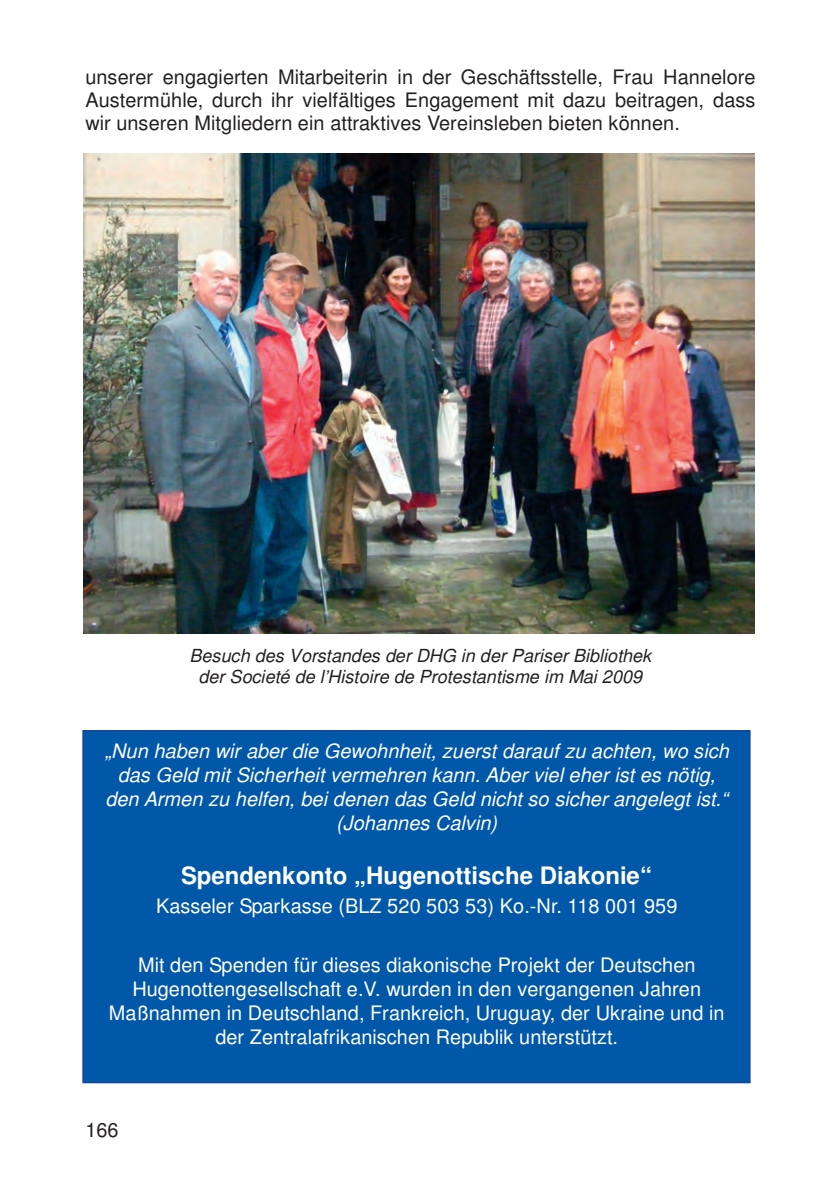
<style>
.page{position:relative;width:840px;height:1191px;background:#fff}
.page>*{position:absolute;margin:0;border:0;box-sizing:border-box;transform-origin:0 0}
.t1{font:700 24px "Helvetica";color:#fff}
.t2{font:20px/24px "Helvetica";color:#fff;text-align:center}
.t3{font:20px/23px "Helvetica";color:#231f20;text-align:justify}
.t4{font:italic 20px/24px "Helvetica";color:#fff;text-align:center}
.t5{font:italic 18px/20.6px "Helvetica";letter-spacing:.005em;color:#231f20;text-align:center}
</style>
<div class="page">
<div style="left:83px;top:730px;width:666px;height:352px;background:#0157a8"></div>
<div style="left:82px;top:730px;width:668px;height:353px;border:2px solid #17479d"></div>
<img style="left:84px;top:153px;width:670px;height:480px">
<p class="t3" style="left:85px;top:65px;width:671px">unserer engagierten Mitarbeiterin in der Geschäftsstelle, Frau Hannelore Austermühle, durch ihr vielfältiges Engagement mit dazu beitragen, dass wir unseren Mitgliedern ein attraktives Vereinsleben bieten können.</p>
<p class="t5" style="left:189px;top:647px;width:463px">Besuch des Vorstandes der DHG in der Pariser Bibliothek der Societé de l’Histoire de Protestantisme im Mai 2009</p>
<p class="t4" style="left:105px;top:740px;width:625px">„Nun haben wir aber die Gewohnheit, zuerst darauf zu achten, wo sich das Geld mit Sicherheit vermehren kann. Aber viel eher ist es nötig, den Armen zu helfen, bei denen das Geld nicht so sicher angelegt ist.“ (Johannes Calvin)</p>
<p class="t1" style="left:181px;top:865px;width:472px">Spendenkonto „Hugenottische Diakonie“</p>
<p class="t2" style="left:156px;top:894px;width:522px">Kasseler Sparkasse (BLZ 520 503 53) Ko.-Nr. 118 001 959</p>
<p class="t2" style="left:109px;top:953px;width:617px">Mit den Spenden für dieses diakonische Projekt der Deutschen Hugenottengesellschaft e.V. wurden in den vergangenen Jahren Maßnahmen in Deutschland, Frankreich, Uruguay, der Ukraine und in der Zentralafrikanischen Republik unterstützt.</p>
<p class="t3" style="left:85px;top:1118px;width:35px">166</p>
</div>
